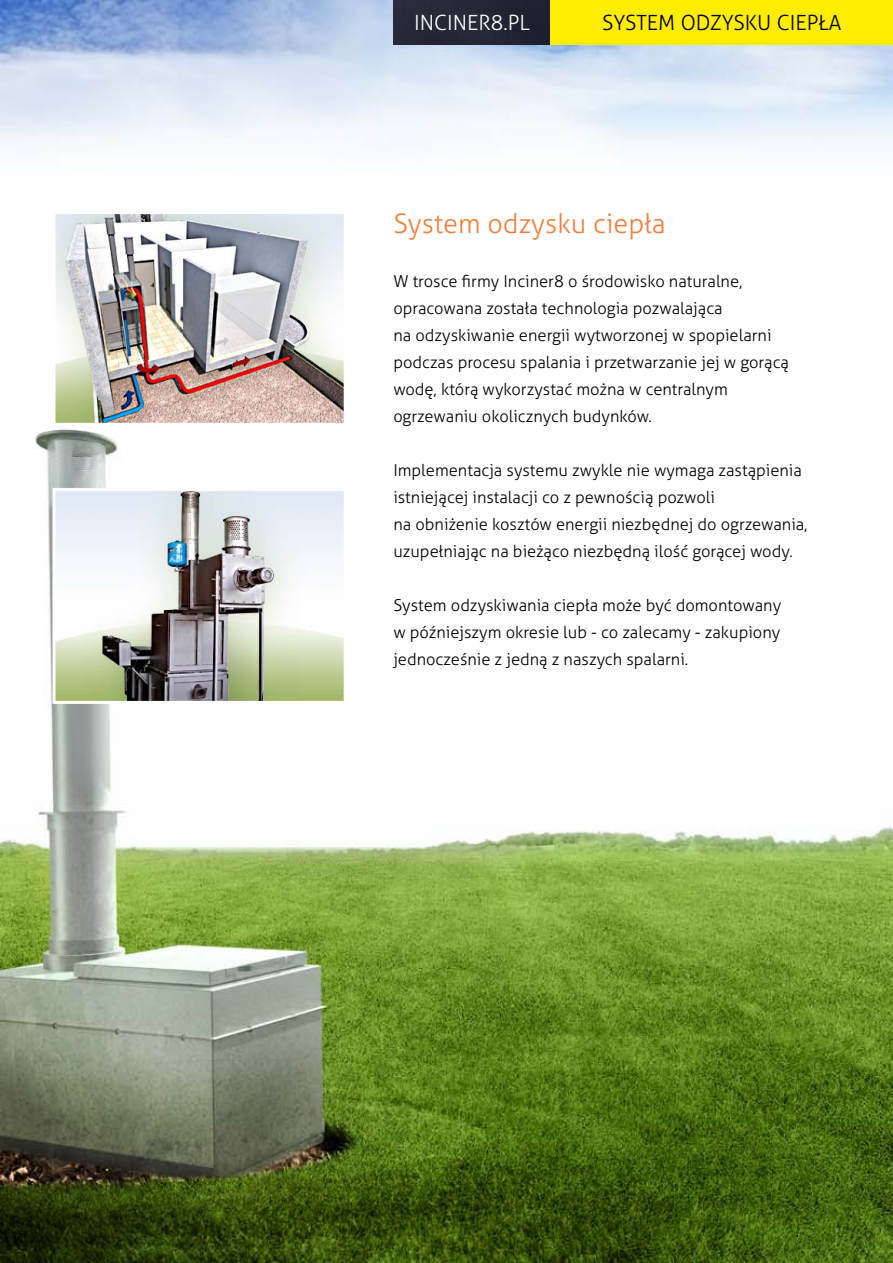
<style>
.page{position:relative;width:893px;height:1263px;background:#fff}
.page>*{position:absolute;margin:0;border:0;box-sizing:border-box;transform-origin:0 0}
.t1{font:300 27px "Aller";color:#f07f3c}
.t2{font:300 21px "Aller";color:#000}
.t3{font:300 21px "Aller";color:#fff}
.t4{font:300 16.5px/27px "Aller";color:#000}
</style>
<div class="page">
<img style="left:0;top:0;width:893px;height:1263px">
<div style="left:393px;top:0;width:158px;height:45px;background:#252636"></div>
<div style="left:551px;top:0;width:342px;height:45px;background:#ffed00"></div>
<img style="left:56px;top:215px;width:287px;height:207px">
<div style="left:52px;top:211px;width:295px;height:215px;border:3px solid #fff"></div>
<img style="left:56px;top:492px;width:287px;height:208px">
<div style="left:52px;top:488px;width:295px;height:216px;border:3px solid #fff"></div>
<p class="t3" style="left:414px;top:10px;width:105px">INCINER8.PL</p>
<p class="t2" style="left:602px;top:10px;width:48px">SYSTEM</p>
<p class="t2" style="left:681px;top:10px;width:14px">ODZY</p>
<p class="t2" style="left:733px;top:10px;width:55px">SKU CIEPŁA</p>
<h1 class="t1" style="left:393px;top:207px;width:274px">System odzysku ciepła</h1>
<p class="t4" style="left:393px;top:267px;width:397px">W trosce firmy I nciner8 o środowisko naturalne, opracowana została technologia pozwalająca<br>na odzyskiwanie energii wytworzonej w spopielarni podczas procesu spalania i przetwarzanie jej w gorącą wodę, którą wykorzystać można w centralnym ogrzewaniu okolicznych budynków.</p>
<p class="t4" style="left:393px;top:456px;width:416px">I mplementacja systemu zwykle nie wymaga zastąpienia istniejącej instalacji co z pewnością pozwoli<br>na obniżenie kosztów energii niezbędnej do ogrzewania, uzupełniając na bieżąco niezbędną ilość gorącej wody.</p>
<p class="t4" style="left:393px;top:591px;width:389px;text-align:justify">System odzyskiwania ciepła może być domontowany w późniejszym okresie lub - co zalecamy - zakupiony jednocześnie z jedną z naszych spalarni.</p>
</div>
